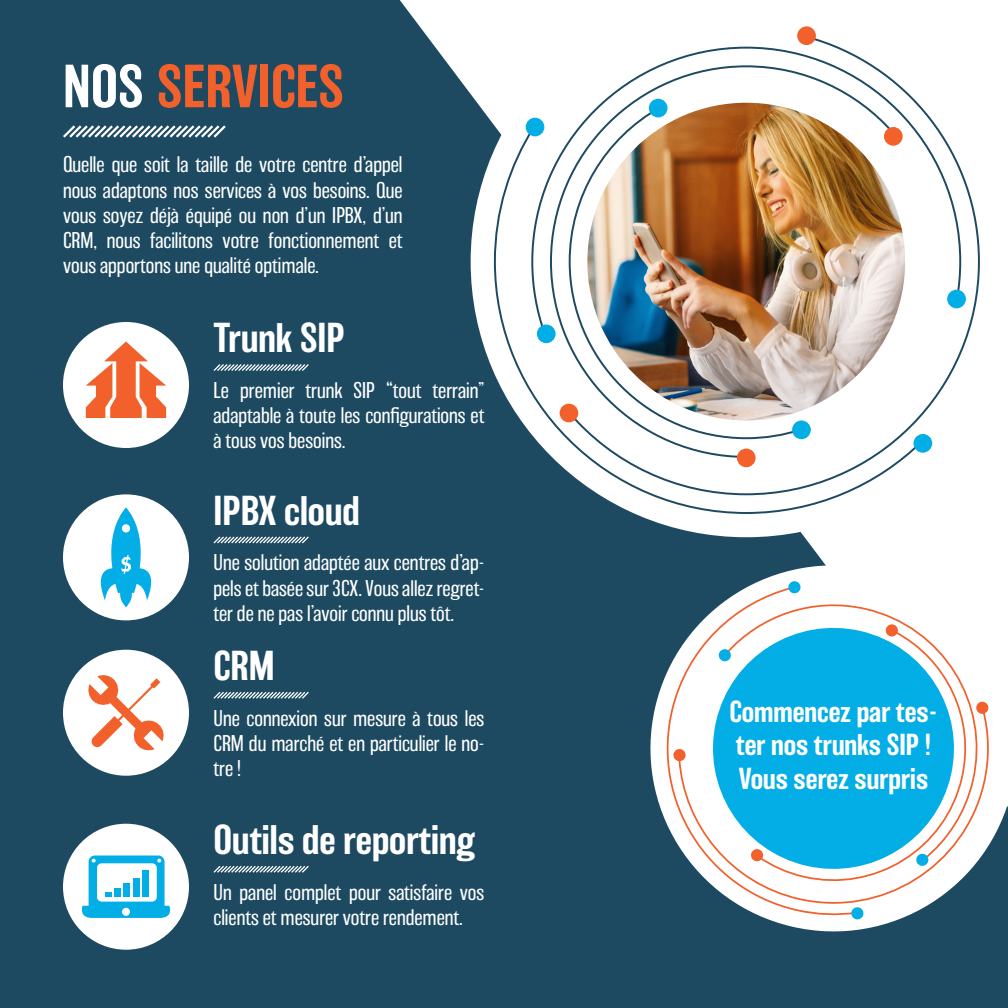
<style>
.page{position:relative;width:1008px;height:1008px;background:#1d4a61}
.page>*{position:absolute;margin:0;border:0;box-sizing:border-box;transform-origin:0 0}
.t1{font:500 56px "Balboa";color:#f2602b}
.Subtitle{font:500 38.5px "Balboa";color:#fff}
.Text{font:500 28px/33.6px "Balboa";color:#fff}
.Text_2{font:200 21px/25.2px "Balboa";color:#fff;text-align:justify}
.s1{color:#fff}
</style>
<div class="page">
<svg style="left:471px;top:0;width:537px;height:537px"></svg>
<svg style="left:493px;top:123px;width:432px;height:392px"></svg>
<svg style="left:567px;top:34px;width:414px;height:462px"></svg>
<svg style="left:549px;top:336px;width:346px;height:123px"></svg>
<svg style="left:530px;top:46px;width:432px;height:290px"></svg>
<div style="left:649px;top:99px;width:19px;height:18px;background:#03ade5;border-radius:50%"></div>
<div style="left:914px;top:434px;width:18px;height:19px;background:#03ade5;border-radius:50%"></div>
<div style="left:526px;top:118px;width:18px;height:18px;background:#03ade5;border-radius:50%"></div>
<div style="left:947px;top:290px;width:19px;height:18px;background:#03ade5;border-radius:50%"></div>
<div style="left:537px;top:324px;width:19px;height:19px;background:#03ade5;border-radius:50%"></div>
<div style="left:884px;top:127px;width:19px;height:19px;background:#f2602b;border-radius:50%"></div>
<div style="left:797px;top:26px;width:19px;height:19px;background:#f2602b;border-radius:50%"></div>
<div style="left:560px;top:404px;width:18px;height:18px;background:#f2602b;border-radius:50%"></div>
<div style="left:792px;top:421px;width:19px;height:18px;background:#03ade5;border-radius:50%"></div>
<div style="left:737px;top:449px;width:19px;height:18px;background:#f2602b;border-radius:50%"></div>
<svg style="left:632px;top:547px;width:376px;height:402px;fill:#1d4a61"></svg>
<div style="left:63px;top:322px;width:126px;height:126px;background:#fff;border-radius:50%"></div>
<div style="left:63px;top:494px;width:126px;height:126px;background:#fff;border-radius:50%"></div>
<div style="left:63px;top:650px;width:126px;height:126px;background:#fff;border-radius:50%"></div>
<div style="left:63px;top:824px;width:126px;height:126px;background:#fff;border-radius:50%"></div>
<svg style="left:86px;top:341px;width:80px;height:77px"></svg>
<svg style="left:212px;top:363px;width:98px;height:9px"></svg>
<svg style="left:212px;top:535px;width:98px;height:10px"></svg>
<svg style="left:212px;top:690px;width:98px;height:10px"></svg>
<svg style="left:212px;top:864px;width:98px;height:10px"></svg>
<svg style="left:61px;top:123px;width:167px;height:17px"></svg>
<svg style="left:101px;top:507px;width:50px;height:100px"></svg>
<svg style="left:88px;top:675px;width:76px;height:76px"></svg>
<svg style="left:81px;top:856px;width:90px;height:62px"></svg>
<svg style="left:859px;top:595px;width:134px;height:267px"></svg>
<svg style="left:678px;top:706px;width:314px;height:214px"></svg>
<svg style="left:649px;top:586px;width:210px;height:331px"></svg>
<svg style="left:750px;top:849px;width:14px;height:13px"></svg>
<svg style="left:976px;top:701px;width:13px;height:13px"></svg>
<svg style="left:673px;top:748px;width:13px;height:14px"></svg>
<svg style="left:916px;top:853px;width:13px;height:13px"></svg>
<svg style="left:718px;top:649px;width:13px;height:13px"></svg>
<svg style="left:788px;top:581px;width:13px;height:13px"></svg>
<svg style="left:851px;top:907px;width:13px;height:13px"></svg>
<svg style="left:885px;top:624px;width:13px;height:13px"></svg>
<div style="left:0;top:448px;width:11px;height:560px;background:#1d4a61"></div>
<img style="left:587px;top:103px;width:318px;height:318px;border-radius:159px">
<p class="t1" style="left:63px;top:55px;width:282px"><span class="s1">NOS</span> SERVICES</p>
<p class="Text_2" style="left:63px;top:152px;width:341px">Quelle que soit la taille de votre centre d’appel nous adaptons nos services à vos besoins. Que vous soyez déjà équipé ou non d’un IPBX, d’un CRM, nous facilitons votre fonctionnement et vous apportons une qualité optimale.</p>
<p class="Subtitle" style="left:214px;top:317px;width:133px">Trunk SIP</p>
<p class="Text_2" style="left:214px;top:378px;width:272px">Le premier trunk SIP “tout terrain” adaptable à toute les configurations et à tous vos besoins.</p>
<p class="Subtitle" style="left:214px;top:489px;width:148px">IPBX cloud</p>
<p class="Text_2" style="left:214px;top:550px;width:272px">Une solution adaptée aux centres d’ap&shy;pels et basée sur 3CX. Vous allez regret&shy;ter de ne pas l’avoir connu plus tôt.</p>
<p class="Subtitle" style="left:214px;top:645px;width:63px">CRM</p>
<p class="Text_2" style="left:214px;top:706px;width:272px">Une connexion sur mesure à tous les CRM du marché et en particulier le no&shy;tre !</p>
<p class="Subtitle" style="left:214px;top:819px;width:264px">Outils de reporting</p>
<p class="Text_2" style="left:214px;top:880px;width:272px">Un panel complet pour satisfaire vos clients et mesurer votre rendement.</p>
<p class="Text" style="left:730px;top:695px;width:209px">Commencez par tes&shy;ter nos trunks SIP !</p>
<p class="Text" style="left:739px;top:762px;width:191px">Vous serez surpris</p>
</div>
